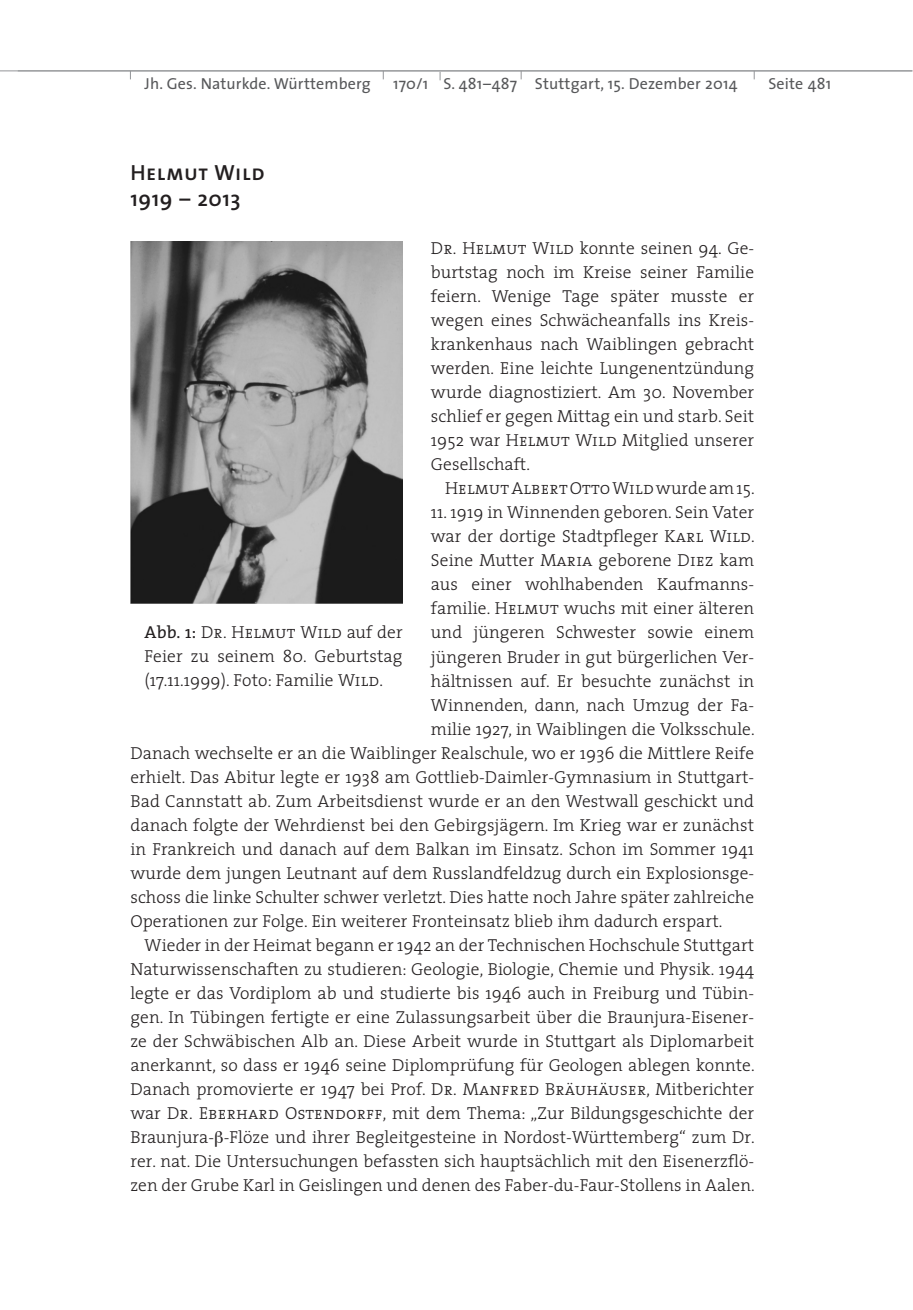
<style>
.page{position:relative;width:913px;height:1310px;background:#fff}
.page>*{position:absolute;margin:0;border:0;box-sizing:border-box;transform-origin:0 0}
.t1{font:22px "The Sans Semi Bold Caps";letter-spacing:.025em;color:#231f20}
.t2{font:600 22px "The Sans";letter-spacing:.025em;color:#231f20}
.t3{font:300 17.4px/24px "The Serif";letter-spacing:.005em;color:#231f20;text-align:justify}
.t4{font:17.4px "The Serif Light Caps";letter-spacing:.005em;color:#231f20}
.t5{font:16px "The Sans";letter-spacing:.01em;color:#57585a}
.s1{font-family:"The Serif Light Caps";font-weight:400}
.s2{font-family:"The Serif";font-weight:300}
.s3{font-family:"The Serif"}
</style>
<div class="page">
<svg style="left:0;top:70px;width:17px;height:1px"></svg>
<img style="left:130px;top:241px;width:273px;height:363px">
<hr style="left:17px;top:70px;width:895px;height:1px;background:#939598">
<p class="t5" style="left:145px;top:70px;width:228px">Jh. Ges. Naturkde. Württemberg</p>
<p class="t5" style="left:393px;top:70px;width:346px">170/1 S. 481–487 Stuttgart, 15. Dezember 2014</p>
<p class="t5" style="left:768px;top:70px;width:64px">Seite 481</p>
<p class="t1" style="left:130px;top:155px;width:136px">Helmut Wild</p>
<p class="t2" style="left:130px;top:181px;width:112px">1919 – 2013</p>
<p class="t3" style="left:431px;top:236px;width:325px"><span class="s1">Dr. Helmut Wild</span> konnte seinen 94. Ge&shy;burtstag noch im Kreise seiner Familie feiern. Wenige Tage später musste er wegen eines Schwächeanfalls ins Kreis&shy;krankenhaus nach Waiblingen gebracht werden. Eine leichte Lungenentzündung wurde diagnostiziert. Am 30. November schlief er gegen Mittag ein und starb. Seit 1952 war <span class="s1">Helmut Wild</span> Mitglied unserer Gesellschaft.</p>
<p class="t4" style="left:445px;top:474px;width:311px">Helmut Albert Otto Wild <span class="s2">wurde am 15.</span></p>
<p class="t3" style="left:431px;top:500px;width:325px">11. 1919 in Winnenden geboren. Sein Vater</p>
<p class="t3" style="left:431px;top:524px;width:325px">war der dortige Stadtpfleger <span class="s1">Karl Wild</span>.</p>
<p class="t3" style="left:431px;top:548px;width:325px">Seine Mutter <span class="s1">Maria</span> geborene <span class="s1">Diez</span> kam</p>
<p class="t3" style="left:431px;top:572px;width:325px">aus einer wohlhabenden Kaufmanns-</p>
<p class="t3" style="left:431px;top:596px;width:325px">familie. <span class="s1">Helmut</span> wuchs mit einer älteren</p>
<p class="t3" style="left:431px;top:620px;width:325px">und jüngeren Schwester sowie einem</p>
<p class="t3" style="left:431px;top:644px;width:325px">jüngeren Bruder in gut bürgerlichen Ver-</p>
<p class="t3" style="left:431px;top:668px;width:325px">hältnissen auf. Er besuchte zunächst in</p>
<p class="t3" style="left:431px;top:692px;width:325px">Winnenden, dann, nach Umzug der Fa-</p>
<p class="t3" style="left:431px;top:716px;width:325px">milie 1927, in Waiblingen die Volksschule.</p>
<p class="t3" style="left:130px;top:740px;width:625px">Danach wechselte er an die Waiblinger Realschule, wo er 1936 die Mittlere Reife</p>
<p class="t3" style="left:130px;top:764px;width:623px">erhielt. Das Abitur legte er 1938 am Gottlieb-Daimler-Gymnasium in Stuttgart-</p>
<p class="t3" style="left:130px;top:788px;width:625px">Bad Cannstatt ab. Zum Arbeitsdienst wurde er an den Westwall geschickt und</p>
<p class="t3" style="left:130px;top:812px;width:625px">danach folgte der Wehrdienst bei den Gebirgsjägern. Im Krieg war er zunächst</p>
<p class="t3" style="left:130px;top:836px;width:625px">in Frankreich und danach auf dem Balkan im Einsatz. Schon im Sommer 1941</p>
<p class="t3" style="left:130px;top:860px;width:625px">wurde dem jungen Leutnant auf dem Russlandfeldzug durch ein Explosionsge-</p>
<p class="t3" style="left:130px;top:884px;width:625px">schoss die linke Schulter schwer verletzt. Dies hatte noch Jahre später zahlreiche</p>
<p class="t3" style="left:130px;top:908px;width:593px">Operationen zur Folge. Ein weiterer Fronteinsatz blieb ihm dadurch erspart.</p>
<p class="t3" style="left:145px;top:932px;width:611px">Wieder in der Heimat begann er 1942 an der Technischen Hochschule Stuttgart</p>
<p class="t3" style="left:130px;top:956px;width:625px">Naturwissenschaften zu studieren: Geologie, Biologie, Chemie und Physik. 1944</p>
<p class="t3" style="left:130px;top:980px;width:625px">legte er das Vordiplom ab und studierte bis 1946 auch in Freiburg und Tübin-</p>
<p class="t3" style="left:130px;top:1004px;width:625px">gen. In Tübingen fertigte er eine Zulassungsarbeit über die Braunjura-Eisener-</p>
<p class="t3" style="left:130px;top:1028px;width:625px">ze der Schwäbischen Alb an. Diese Arbeit wurde in Stuttgart als Diplomarbeit</p>
<p class="t3" style="left:130px;top:1052px;width:626px">anerkannt, so dass er 1946 seine Diplomprüfung für Geologen ablegen konnte.</p>
<p class="t3" style="left:130px;top:1076px;width:625px">Danach promovierte er 1947 bei Prof. <span class="s1">Dr.</span> M<span class="s1">anfred</span> B<span class="s1">räuhäuser,</span> Mitberichter</p>
<p class="t3" style="left:130px;top:1100px;width:625px">war <span class="s1">Dr. Eberhard Ostendorff</span>, mit dem Thema: „Zur Bildungsgeschichte der</p>
<p class="t3" style="left:130px;top:1124px;width:626px">Braunjura- -Flöze und ihrer Begleitgesteine in Nordost-Württemberg“ zum Dr.</p>
<p class="t3" style="left:130px;top:1148px;width:625px">rer. nat. Die Untersuchungen befassten sich hauptsächlich mit den Eisenerzflö-</p>
<p class="t3" style="left:130px;top:1172px;width:626px">zen der Grube Karl in Geislingen und denen des Faber-du-Faur-Stollens in Aalen.</p>
<p class="t4" style="left:145px;top:618px;width:259px"><span class="s3">Abb. 1:</span> Dr. Helmut Wild <span class="s2">auf der</span></p>
<p class="t3" style="left:145px;top:644px;width:259px">Feier zu seinem 80. Geburtstag (17.11.1999). Foto: Familie <span class="s1">Wild</span>.</p>
</div>
